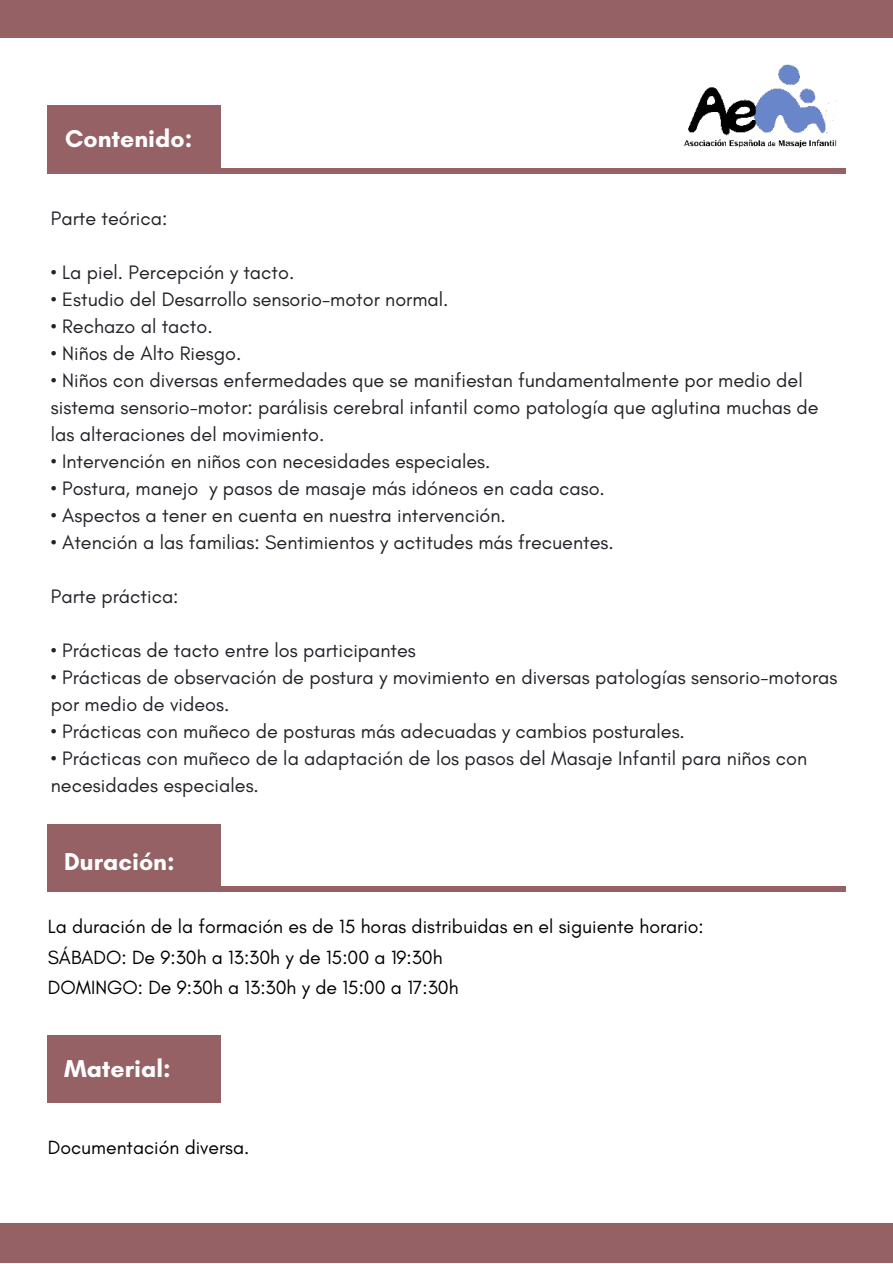
<style>
.page{position:relative;width:893px;height:1264px;background:#fff}
.page>*{position:absolute;margin:0;border:0;box-sizing:border-box;transform-origin:0 0}
.t1{font:700 24.75px "Glacial Indifference";color:#fff}
.t2{font:19.8px/27px "Glacial Indifference";color:#212227}
.t3{font:19.5px/30.3px "Glacial Indifference";color:#000}
</style>
<div class="page">
<div style="left:0;top:1223px;width:892px;height:39px;background:#966165"></div>
<div style="left:0;top:0;width:892px;height:38px;background:#966165"></div>
<img style="left:683px;top:64px;width:154px;height:84px">
<div style="left:48px;top:886px;width:797px;height:6px;background:#966165"></div>
<div style="left:47px;top:824px;width:173px;height:67px;background:#966165"></div>
<div style="left:48px;top:168px;width:797px;height:5px;background:#966165"></div>
<div style="left:47px;top:106px;width:173px;height:67px;background:#966165"></div>
<div style="left:47px;top:1035px;width:173px;height:67px;background:#966165"></div>
<p class="t1" style="left:65px;top:123px;width:128px">Contenido:</p>
<p class="t1" style="left:64px;top:124px;width:49px">AY 1</p>
<p class="t2" style="left:51px;top:205px;width:118px">Parte teórica:</p>
<p class="t2" style="left:51px;top:259px;width:245px">• La piel. Percepción y tacto.</p>
<p class="t2" style="left:51px;top:286px;width:399px">• Estudio del Desarrollo sensorio-motor normal.</p>
<p class="t2" style="left:51px;top:313px;width:163px">• Rechazo al tacto.</p>
<p class="t2" style="left:51px;top:340px;width:192px">• Niños de Alto Riesgo.</p>
<p class="t2" style="left:51px;top:367px;width:769px">• Niños con diversas enfermedades que se manifiestan fundamentalmente por medio del sistema sensorio-motor: parálisis cerebral infantil como patología que aglutina muchas de las alteraciones del movimiento.</p>
<p class="t2" style="left:51px;top:448px;width:441px">• Intervención en niños con necesidades especiales.</p>
<p class="t2" style="left:51px;top:475px;width:555px">• Postura, manejo y pasos de masaje más idóneos en cada caso.</p>
<p class="t2" style="left:51px;top:502px;width:456px">• Aspectos a tener en cuenta en nuestra intervención.</p>
<p class="t2" style="left:51px;top:529px;width:564px">• Atención a las familias: Sentimientos y actitudes más frecuentes.</p>
<p class="t2" style="left:51px;top:583px;width:129px">Parte práctica:</p>
<p class="t2" style="left:51px;top:637px;width:366px">• Prácticas de tacto entre los participantes</p>
<p class="t2" style="left:51px;top:664px;width:788px">• Prácticas de observación de postura y movimiento en diversas patologías sensorio-motoras por medio de videos.</p>
<p class="t2" style="left:51px;top:718px;width:635px">• Prácticas con muñeco de posturas más adecuadas y cambios posturales.</p>
<p class="t2" style="left:51px;top:745px;width:757px">• Prácticas con muñeco de la adaptación de los pasos del Masaje Infantil para niños con necesidades especiales.</p>
<p class="t1" style="left:64px;top:846px;width:112px">Duración:</p>
<p class="t3" style="left:48px;top:911px;width:657px">La duración de la formación es de 15 horas distribuidas en el siguiente horario:<br>SÁBADO: De 9:30h a 13:30h y de 15:00 a 19:30h<br>DOMINGO: De 9:30h a 13:30h y de 15:00 a 17:30h</p>
<p class="t1" style="left:64px;top:1053px;width:108px">Material:</p>
<p class="t3" style="left:48px;top:1132px;width:203px">Documentación diversa.</p>
</div>
